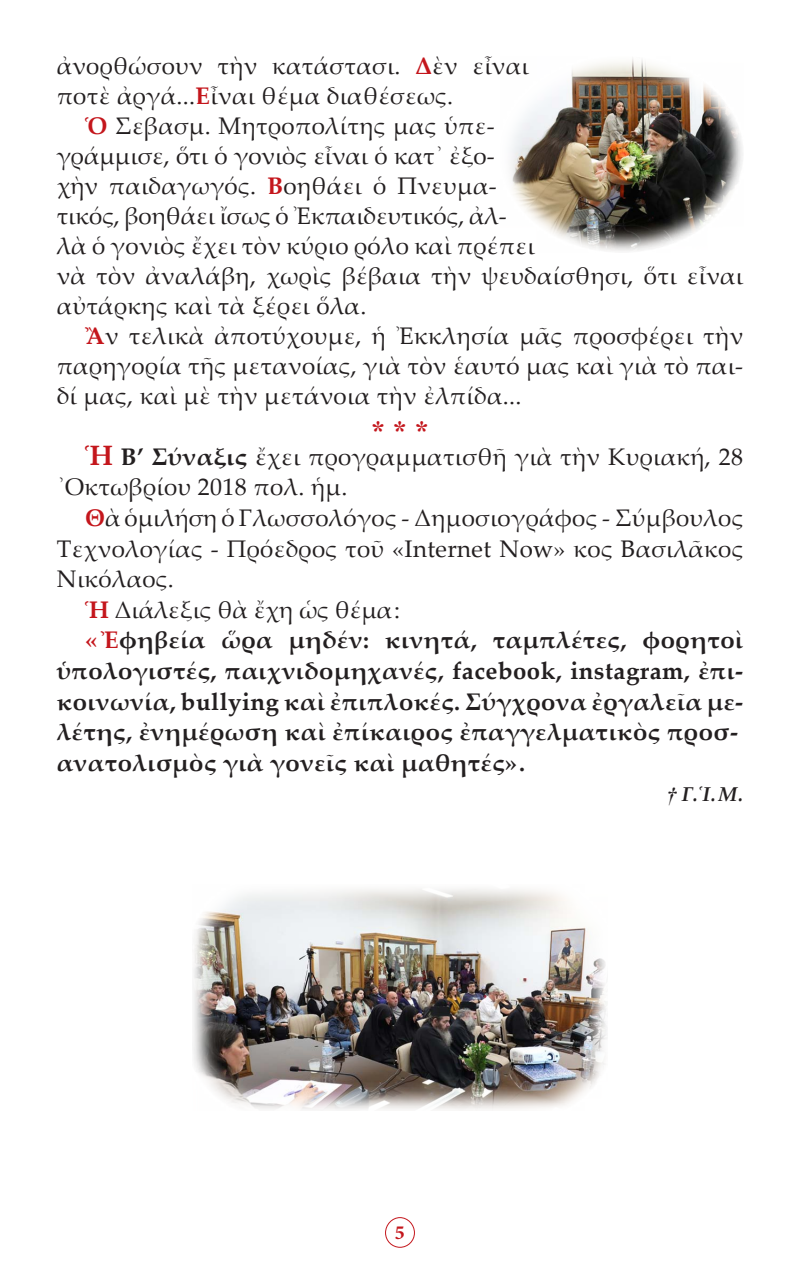
<style>
.page{position:relative;width:800px;height:1270px;background:#fff}
.page>*{position:absolute;margin:0;border:0;box-sizing:border-box;transform-origin:0 0}
.t1{font:28px "CTOS New Times Bold Test 1";color:#c4161c}
.t2{font:24px/30px "Palatino Linotype";letter-spacing:.015em;color:#231f20}
.t3{font:700 24px/30.6px "Palatino Linotype";letter-spacing:.02em;color:#231f20;text-align:justify}
.t4{font:italic 700 20px "Palatino Linotype";color:#231f20}
.t5{font:700 20px "Minion Pro";color:#c4161c}
.s1{font-weight:700;color:#c4161c}
.s2{font-weight:700;font-size:28px;color:#c4161c}
.s3{font-weight:700}
.s4{color:#c4161c}
.s5{font-family:"CTOS New Times Bold Italic Test 1";font-weight:400;font-style:normal}
.s6{font-style:normal}
</style>
<div class="page">
<div style="left:385px;top:1217px;width:30px;height:31px;border:1px solid #c4161c;border-radius:50%"></div>
<img style="left:193px;top:888px;width:414px;height:222px">
<img style="left:511px;top:58px;width:232px;height:193px">
<p class="t2" style="left:57px;top:50px;width:473px">ἀνορθώσουν τὴν κατάστασι. <span class="s1">Δ</span>ὲν εἶναι ποτὲ ἀργά...<span class="s1">Ε</span>ἶναι θέμα διαθέσεως.</p>
<p class="t2" style="left:57px;top:110px;width:441px;text-align:justify;text-indent:28px"><span class="s1">Ὁ</span> Σεβασμ. Μητροπολίτης μας ὑπε&shy;γράμμισε, ὅτι ὁ γονιὸς εἶναι ὁ κατ᾿ ἐξο&shy;χὴν παιδαγωγός. <span class="s1">Β</span>οηθάει ὁ Πνευμα-</p>
<p class="t2" style="left:57px;top:200px;width:452px">τικός, βοηθάει ἴσως ὁ Ἐκπαιδευτικός, ἀλ-</p>
<p class="t2" style="left:57px;top:230px;width:688px">λὰ ὁ γονιὸς ἔχει τὸν κύριο ρόλο καὶ πρέπει<br>νὰ τὸν ἀναλάβη, χωρὶς βέβαια τὴν ψευδαίσθησι, ὅτι εἶναι αὐτάρκης καὶ τὰ ξέρει ὅλα.</p>
<p class="t2" style="left:57px;top:320px;width:688px;text-align:justify;text-indent:28px"><span class="s1">Ἂ</span>ν τελικὰ ἀποτύχουμε, ἡ Ἐκκλησία μᾶς προσφέρει τὴν παρηγορία τῆς μετανοίας, γιὰ τὸν ἑαυτό μας καὶ γιὰ τὸ παι&shy;δί μας, καὶ μὲ τὴν μετάνοια τὴν ἐλπίδα...</p>
<p class="t1" style="left:371px;top:415px;width:59px">* * *</p>
<p class="t2" style="left:57px;top:440px;width:688px;line-height:30.6px;text-indent:28px"><span class="s2">Ἡ</span> <span class="s3">Β’ Σύναξις</span> ἔχει προγραμματισθῆ γιὰ τὴν Κυριακή, 28 ᾿Οκτωβρίου 2018 πολ. ἡμ.</p>
<p class="t2" style="left:57px;top:502px;width:688px;line-height:30.6px;text-align:justify;text-indent:28px"><span class="s1">Θ</span>ὰ ὁμιλήση ὁ Γλωσσολόγος - Δημοσιογράφος - Σύμβουλος Τεχνολογίας - Πρόεδρος τοῦ «Internet Now» κος Βασιλᾶκος Νικόλαος.</p>
<p class="t2" style="left:85px;top:594px;width:317px"><span class="s1">Ἡ</span> Διάλεξις θὰ ἔχη ὡς θέμα:</p>
<p class="t3" style="left:57px;top:624px;width:688px;text-indent:28px"><span class="s4">«Ἐ</span>φηβεία ὥρα μηδέν: κινητά, ταμπλέτες, φορητοὶ ὑπολογιστές, παιχνιδομηχανές, facebook, instagram, ἐπι&shy;κοινωνία, bullying καὶ ἐπιπλοκές. Σύγχρονα ἐργαλεῖα με&shy;λέτης, ἐνημέρωση καὶ ἐπίκαιρος ἐπαγγελματικὸς προσ-</p>
<p class="t3" style="left:57px;top:747px;width:470px">ανατολισμὸς γιὰ γονεῖς καὶ μαθητές».</p>
<p class="t4" style="left:667px;top:780px;width:78px"><span class="s5">†</span> Γ.<span class="s6">῾</span>Ι.Μ.</p>
<p class="t5" style="left:395px;top:1219px;width:11px">5</p>
</div>
